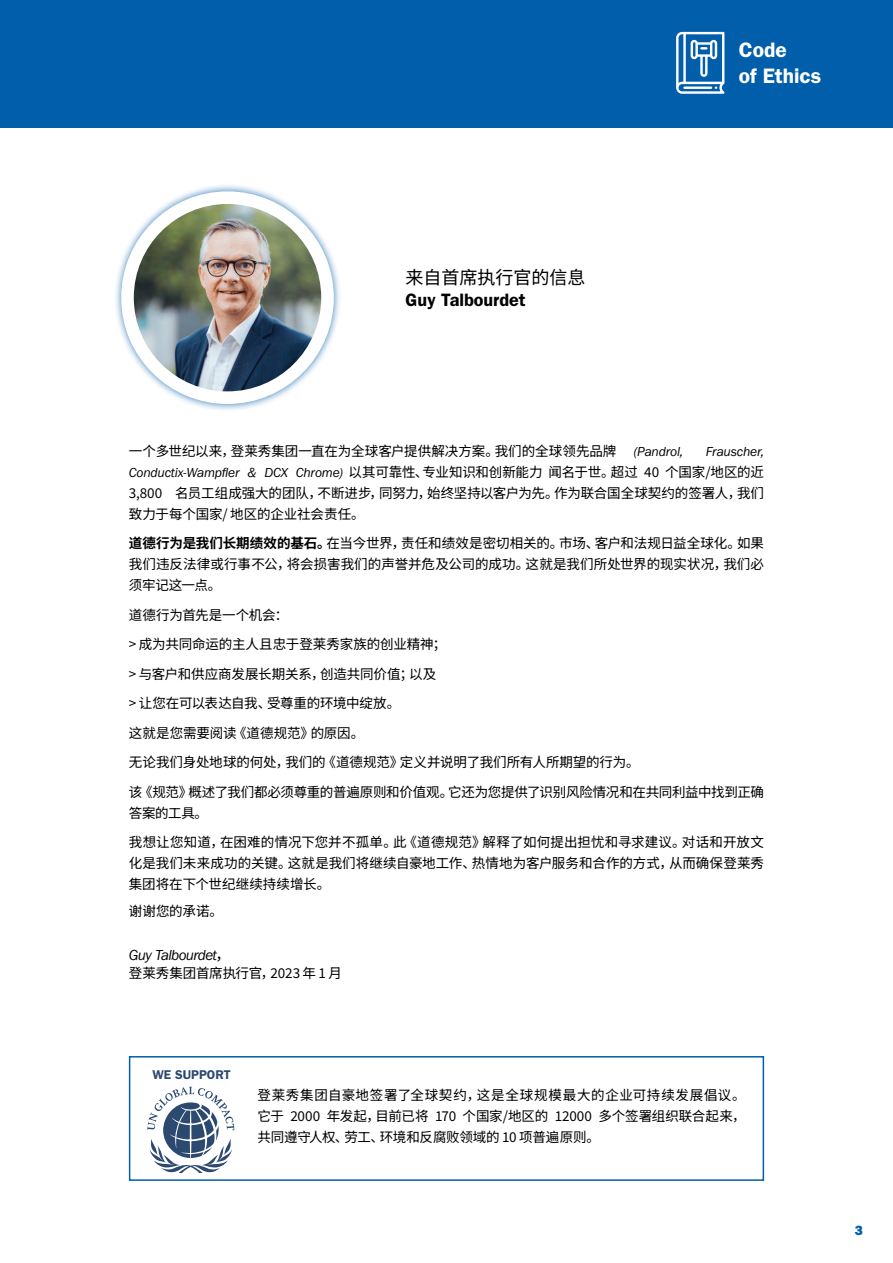
<style>
.page{position:relative;width:893px;height:1263px;background:#fff}
.page>*{position:absolute;margin:0;border:0;box-sizing:border-box;transform-origin:0 0}
.t1{font:600 21px/25.2px "ITC Franklin Gothic Std";letter-spacing:-.005em;color:#fff}
.t2{font:600 18px/21.6px "ITC Franklin Gothic Std";color:#000}
.edito{font:italic 15px "ITC Franklin Gothic Std";letter-spacing:-.04em;color:#000}
.edito-2{font:100 13.5px/21px "Noto Sans SC";letter-spacing:-.01em;color:#000;text-align:justify}
.edito-3{font:italic 13.5px "ITC Franklin Gothic Std";letter-spacing:-.015em;color:#000}
.t3{font:13.5px "ITC Franklin Gothic Std Hvy";color:#005eaa}
.t4{font:600 12.75px "ITC Franklin Gothic Std";color:#2c496f}
.s1{font-family:"Noto Sans SC";font-weight:100}
.s2{font-family:"ITC Franklin Gothic Std";font-weight:400;font-style:italic}
.s3{font-family:"Noto Sans SC";font-weight:100;font-style:normal}
</style>
<div class="page">
<div style="left:0;top:0;width:893px;height:128px;background:#005eaa"></div>
<svg style="left:676px;top:32px;width:49px;height:62px"></svg>
<hr style="left:683px;top:87px;width:29px;height:2px;background:#fff">
<div style="left:113px;top:183px;width:229px;height:229px;background:#005eaa;opacity:.75"></div>
<img style="left:127px;top:198px;width:200px;height:200px;border-radius:100px">
<div style="left:121px;top:191px;width:213px;height:213px;border:13px solid #fff;border-radius:50%"></div>
<div style="left:129px;top:1056px;width:635px;height:125px;border:2px solid #005eaa"></div>
<svg style="left:147px;top:1087px;width:87px;height:86px"></svg>
<h1 class="t1" style="left:739px;top:38px;width:84px">Code<br>of Ethics</h1>
<p class="t2" style="left:405px;top:267px;width:181px"><span class="s1">来自首席执行官的信息<br></span>Guy Talbourdet</p>
<p class="edito-2" style="left:129px;top:440px;width:489px">一个多世纪以来，登莱秀集团一直在为全球客户提供解决方案。我们的全球领先品牌</p>
<p class="edito-3" style="left:634px;top:443px;width:51px">(Pandrol,</p>
<p class="edito-2" style="left:129px;top:440px;width:637px;text-indent:577px"><span class="s2">Frauscher, Conductix-Wampfler &amp; DCX Chrome)</span> 以其可靠性、专业知识和创新能力 闻名于世。超过 40 个国家/地区的近3,800 名员工组成强大的团队，不断进步，同努力，始终坚持以客户为先。作为联合国全球契约的签署人，我们致力于每个国家/ 地区的企业社会责任。</p>
<p class="edito-2" style="left:129px;top:533px;width:637px">道德行为是我们长期绩效的基石。在当今世界，责任和绩效是密切相关的。市场、客户和法规日益全球化。如果我们违反法律或行事不公，将会损害我们的声誉并危及公司的成功。这就是我们所处世界的现实状况，我们必须牢记这一点。</p>
<p class="edito-2" style="left:129px;top:604px;width:161px">道德行为首先是一个机会：</p>
<p class="edito-2" style="left:129px;top:634px;width:319px">&gt; 成为共同命运的主人且忠于登莱秀家族的创业精神；</p>
<p class="edito-2" style="left:129px;top:663px;width:309px">&gt; 与客户和供应商发展长期关系，创造共同价值；以及</p>
<p class="edito-2" style="left:129px;top:693px;width:273px">&gt; 让您在可以表达自我、受尊重的环境中绽放。</p>
<p class="edito-2" style="left:129px;top:722px;width:237px">这就是您需要阅读《道德规范》的原因。</p>
<p class="edito-2" style="left:129px;top:752px;width:512px">无论我们身处地球的何处，我们的《道德规范》定义并说明了我们所有人所期望的行为。</p>
<p class="edito-2" style="left:129px;top:781px;width:637px">该《规范》概述了我们都必须尊重的普遍原则和价值观。它还为您提供了识别风险情况和在共同利益中找到正确答案的工具。</p>
<p class="edito-2" style="left:129px;top:832px;width:637px">我想让您知道，在困难的情况下您并不孤单。此《道德规范》解释了如何提出担忧和寻求建议。对话和开放文化是我们未来成功的关键。这就是我们将继续自豪地工作、热情地为客户服务和合作的方式，从而确保登莱秀集团将在下个世纪继续持续增长。</p>
<p class="edito-2" style="left:129px;top:900px;width:96px">谢谢您的承诺。</p>
<p class="edito" style="left:129px;top:947px;width:103px">Guy Talbourdet<span class="s3">，</span></p>
<p class="edito-2" style="left:129px;top:963px;width:215px">登莱秀集团首席执行官，2023 年 1 月</p>
<p class="t4" style="left:152px;top:1067px;width:80px">WE SUPPORT</p>
<p class="edito-2" style="left:257px;top:1085px;width:490px">登莱秀集团自豪地签署了全球契约，这是全球规模最大的企业可持续发展倡议。它于 2000 年发起，目前已将 170 个国家/地区的 12000 多个签署组织联合起来，共同遵守人权、劳工、环境和反腐败领域的 10 项普遍原则。</p>
<p class="t3" style="left:855px;top:1222px;width:10px">3</p>
</div>
